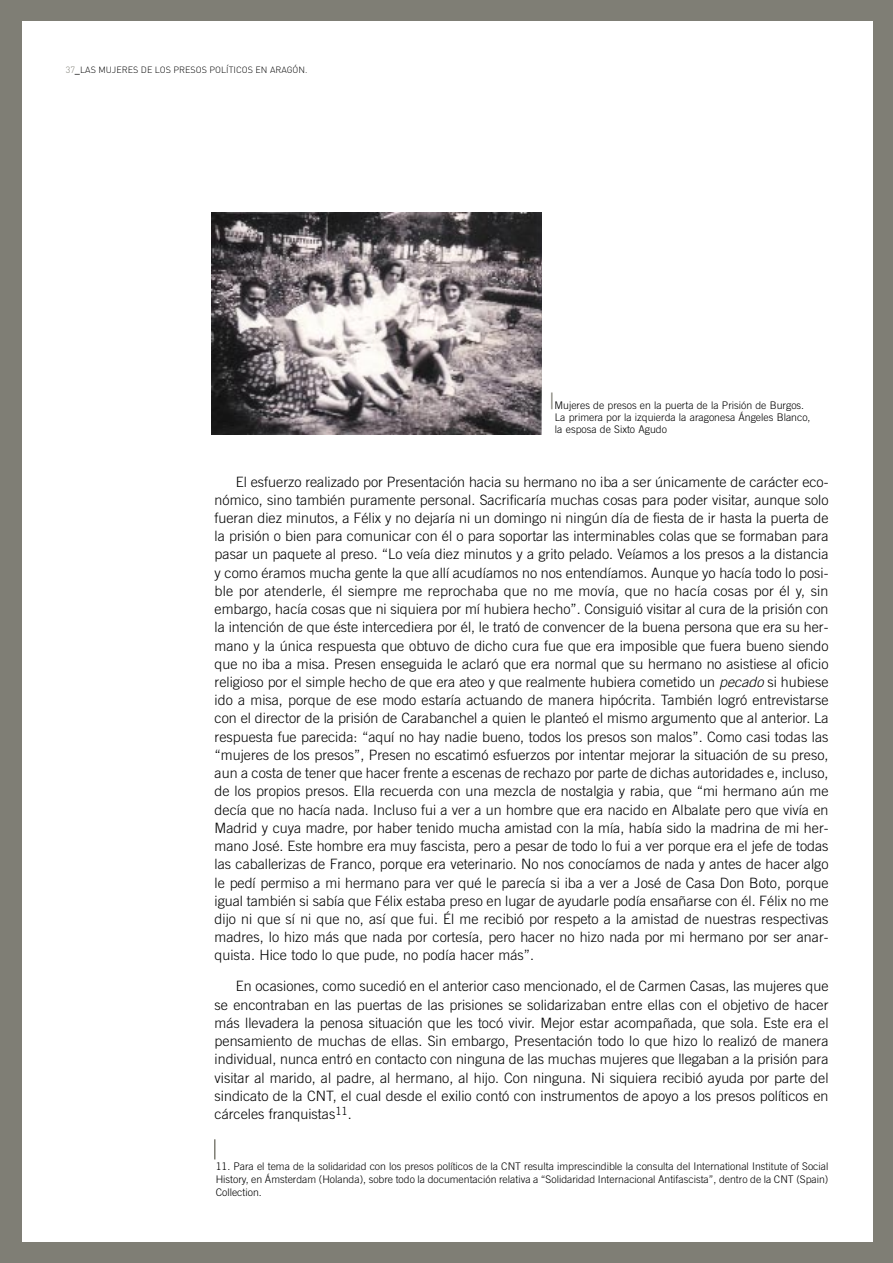
<style>
.page{position:relative;width:893px;height:1263px;background:#fff}
.page>*{position:absolute;margin:0;border:0;box-sizing:border-box;transform-origin:0 0}
.t1{font:300 14.25px/18.3px "Trade Gothic";color:#000;text-align:justify}
.t2{font:300 10.5px/12.6px "Trade Gothic";color:#000;text-align:justify}
.t3{font:300 9px "DIN";color:#000}
.s1{color:#7f7e75}
.s2{font-weight:500}
.s3{font-size:22.5px;color:#7f7e75}
.s4{font-style:italic}
</style>
<div class="page">
<div style="left:1px;top:0;width:891px;height:1263px;background:#7f7e75"></div>
<div style="left:22px;top:21px;width:850px;height:1221px;background:#fff"></div>
<svg style="left:214px;top:1139px;width:1px;height:20px"></svg>
<img style="left:211px;top:213px;width:330px;height:221px">
<p class="t3" style="left:66px;top:66px;width:243px"><span class="s1">37</span><span class="s2">_</span>LAS MUJERES DE LOS PRESOS POLÍTICOS EN ARAGÓN.</p>
<p class="t2" style="left:555px;top:401px;width:257px;line-height:12px;text-align:left;text-indent:-6px"><span class="s3">|</span>Mujeres de presos en la puerta de la Prisión de Burgos.<br>La primera por la izquierda la aragonesa Ángeles Blanco, la esposa de Sixto Agudo</p>
<p class="t1" style="left:215px;top:474px;width:615px;text-indent:21px">El esfuerzo realizado por Presentación hacia su hermano no iba a ser únicamente de carácter eco&shy;nómico, sino también puramente personal. Sacrificaría muchas cosas para poder visitar, aunque solo fueran diez minutos, a Félix y no dejaría ni un domingo ni ningún día de fiesta de ir hasta la puerta de la prisión o bien para comunicar con él o para soportar las interminables colas que se formaban para pasar un paquete al preso. “Lo veía diez minutos y a grito pelado. Veíamos a los presos a la distancia y como éramos mucha gente la que allí acudíamos no nos entendíamos. Aunque yo hacía todo lo posi&shy;ble por atenderle, él siempre me reprochaba que no me movía, que no hacía cosas por él y, sin embargo, hacía cosas que ni siquiera por mí hubiera hecho”. Consiguió visitar al cura de la prisión con la intención de que éste intercediera por él, le trató de convencer de la buena persona que era su her&shy;mano y la única respuesta que obtuvo de dicho cura fue que era imposible que fuera bueno siendo que no iba a misa. Presen enseguida le aclaró que era normal que su hermano no asistiese al oficio religioso por el simple hecho de que era ateo y que realmente hubiera cometido un <span class="s4">pecado</span> si hubiese ido a misa, porque de ese modo estaría actuando de manera hipócrita. También logró entrevistarse con el director de la prisión de Carabanchel a quien le planteó el mismo argumento que al anterior. La respuesta fue parecida: “aquí no hay nadie bueno, todos los presos son malos”. Como casi todas las “mujeres de los presos”, Presen no escatimó esfuerzos por intentar mejorar la situación de su preso, aun a costa de tener que hacer frente a escenas de rechazo por parte de dichas autoridades e, incluso, de los propios presos. Ella recuerda con una mezcla de nostalgia y rabia, que “mi hermano aún me decía que no hacía nada. Incluso fui a ver a un hombre que era nacido en Albalate pero que vivía en Madrid y cuya madre, por haber tenido mucha amistad con la mía, había sido la madrina de mi her&shy;mano José. Este hombre era muy fascista, pero a pesar de todo lo fui a ver porque era el jefe de todas las caballerizas de Franco, porque era veterinario. No nos conocíamos de nada y antes de hacer algo le pedí permiso a mi hermano para ver qué le parecía si iba a ver a José de Casa Don Boto, porque igual también si sabía que Félix estaba preso en lugar de ayudarle podía ensañarse con él. Félix no me dijo ni que sí ni que no, así que fui. Él me recibió por respeto a la amistad de nuestras respectivas madres, lo hizo más que nada por cortesía, pero hacer no hizo nada por mi hermano por ser anar&shy;quista. Hice todo lo que pude, no podía hacer más”.</p>
<p class="t1" style="left:215px;top:978px;width:615px;text-indent:21px">En ocasiones, como sucedió en el anterior caso mencionado, el de Carmen Casas, las mujeres que se encontraban en las puertas de las prisiones se solidarizaban entre ellas con el objetivo de hacer más llevadera la penosa situación que les tocó vivir. Mejor estar acompañada, que sola. Este era el pensamiento de muchas de ellas. Sin embargo, Presentación todo lo que hizo lo realizó de manera individual, nunca entró en contacto con ninguna de las muchas mujeres que llegaban a la prisión para visitar al marido, al padre, al hermano, al hijo. Con ninguna. Ni siquiera recibió ayuda por parte del sindicato de la CNT, el cual desde el exilio contó con instrumentos de apoyo a los presos políticos en cárceles franquistas<sup>11</sup>.</p>
<p class="t2" style="left:216px;top:1161px;width:614px">11. Para el tema de la solidaridad con los presos políticos de la CNT resulta imprescindible la consulta del International Institute of Social History, en Ámsterdam (Holanda), sobre todo la documentación relativa a “Solidaridad Internacional Antifascista”, dentro de la CNT (Spain)<br>Collection.</p>
</div>
